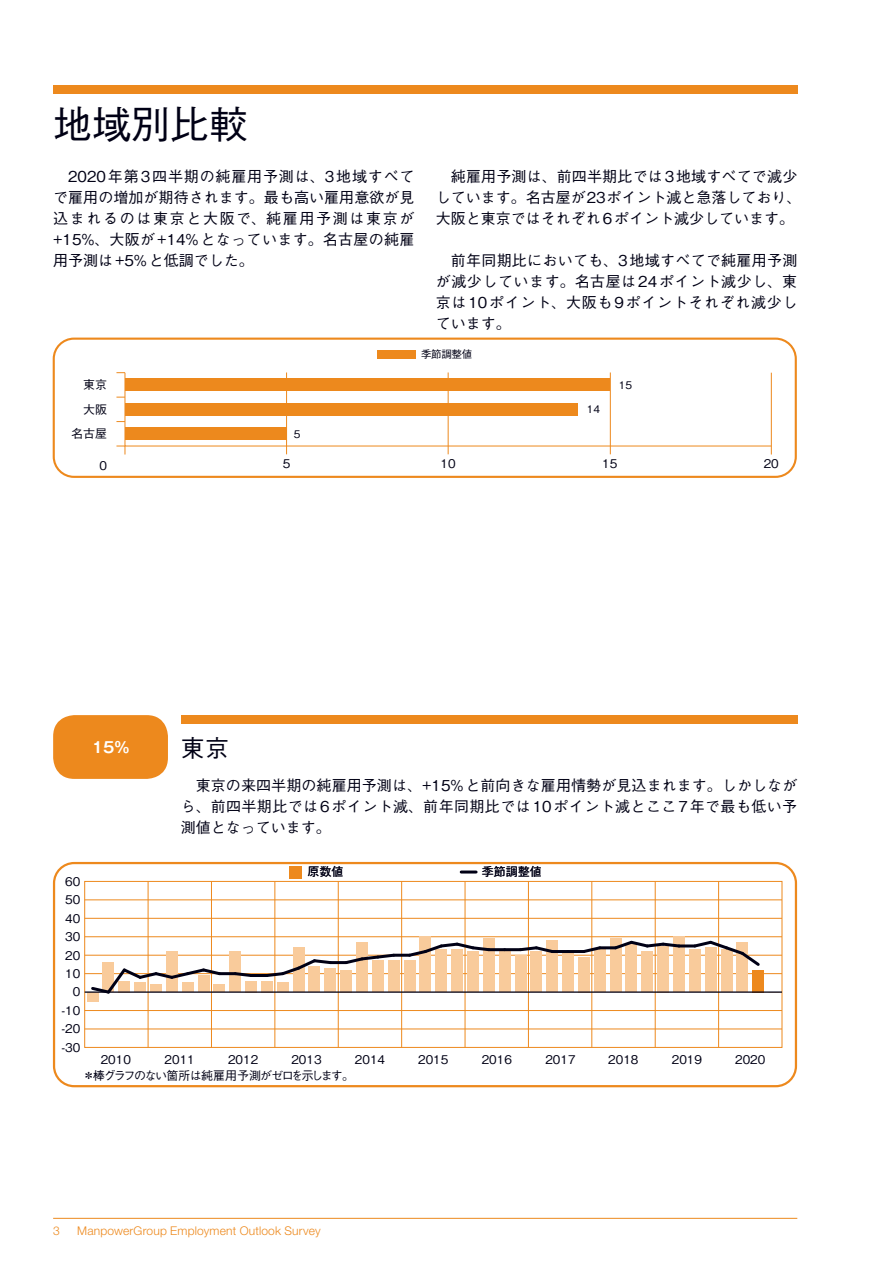
<style>
.page{position:relative;width:893px;height:1263px;background:#fff}
.page>*{position:absolute;margin:0;border:0;box-sizing:border-box;transform-origin:0 0}
.t1{font:500 39px "Gothic BBB Pro";color:#000015}
.t2{font:500 24px "Gothic BBB Pro";color:#000015}
.t3{font:500 15px/21px "Gothic BBB Pro";letter-spacing:.025em;color:#000015;text-align:justify}
.t4{font:500 15px/21px "Gothic BBB Pro";color:#000015}
.t5{font:700 15px "Gothic MB101 Pro De";color:#fff}
.t6{font:500 12px/18.5px "Gothic BBB Pro";color:#000015;text-align:right}
.t7{font:300 12px "Helvetica Neue LT Std";letter-spacing:.015em;color:#ed891d}
.t8{font:500 12px "Gothic BBB Pro";letter-spacing:-.11em;color:#000015}
.t9{font:500 10.5px "Gothic BBB Pro";letter-spacing:-.03em;color:#000015}
</style>
<div class="page">
<hr style="left:53px;top:1218px;width:744px;height:1px;background:#ed891d">
<div style="left:53px;top:85px;width:744px;height:9px;background:#ed891d"></div>
<svg style="left:53px;top:338px;width:744px;height:140px"></svg>
<svg style="left:53px;top:862px;width:744px;height:225px"></svg>
<hr style="left:461px;top:870px;width:15px;height:3px;background:#000015">
<div style="left:289px;top:866px;width:13px;height:13px;background:#ed891d"></div>
<div style="left:87px;top:992px;width:11px;height:9px;background:#f9cb9b"></div>
<div style="left:103px;top:962px;width:11px;height:30px;background:#f9cb9b"></div>
<div style="left:166px;top:951px;width:12px;height:41px;background:#f9cb9b"></div>
<div style="left:214px;top:985px;width:11px;height:7px;background:#f9cb9b"></div>
<div style="left:230px;top:951px;width:11px;height:41px;background:#f9cb9b"></div>
<div style="left:245px;top:981px;width:12px;height:11px;background:#f9cb9b"></div>
<div style="left:261px;top:981px;width:12px;height:11px;background:#f9cb9b"></div>
<div style="left:277px;top:983px;width:11px;height:9px;background:#f9cb9b"></div>
<div style="left:293px;top:948px;width:11px;height:44px;background:#f9cb9b"></div>
<div style="left:309px;top:966px;width:11px;height:26px;background:#f9cb9b"></div>
<div style="left:325px;top:968px;width:11px;height:24px;background:#f9cb9b"></div>
<div style="left:340px;top:970px;width:12px;height:22px;background:#f9cb9b"></div>
<div style="left:356px;top:942px;width:12px;height:50px;background:#f9cb9b"></div>
<div style="left:372px;top:961px;width:12px;height:31px;background:#f9cb9b"></div>
<div style="left:388px;top:961px;width:11px;height:31px;background:#f9cb9b"></div>
<div style="left:404px;top:961px;width:11px;height:31px;background:#f9cb9b"></div>
<div style="left:420px;top:937px;width:11px;height:55px;background:#f9cb9b"></div>
<div style="left:436px;top:950px;width:11px;height:42px;background:#f9cb9b"></div>
<div style="left:451px;top:950px;width:12px;height:42px;background:#f9cb9b"></div>
<div style="left:467px;top:951px;width:12px;height:41px;background:#f9cb9b"></div>
<div style="left:483px;top:938px;width:11px;height:54px;background:#f9cb9b"></div>
<div style="left:499px;top:951px;width:11px;height:41px;background:#f9cb9b"></div>
<div style="left:515px;top:955px;width:11px;height:37px;background:#f9cb9b"></div>
<div style="left:531px;top:951px;width:11px;height:41px;background:#f9cb9b"></div>
<div style="left:546px;top:940px;width:12px;height:52px;background:#f9cb9b"></div>
<div style="left:562px;top:953px;width:12px;height:39px;background:#f9cb9b"></div>
<div style="left:578px;top:957px;width:12px;height:35px;background:#f9cb9b"></div>
<div style="left:594px;top:950px;width:11px;height:42px;background:#f9cb9b"></div>
<div style="left:610px;top:938px;width:11px;height:54px;background:#f9cb9b"></div>
<div style="left:626px;top:944px;width:11px;height:48px;background:#f9cb9b"></div>
<div style="left:642px;top:951px;width:11px;height:41px;background:#f9cb9b"></div>
<div style="left:657px;top:946px;width:12px;height:46px;background:#f9cb9b"></div>
<div style="left:673px;top:937px;width:12px;height:55px;background:#f9cb9b"></div>
<div style="left:689px;top:950px;width:11px;height:42px;background:#f9cb9b"></div>
<div style="left:705px;top:948px;width:11px;height:44px;background:#f9cb9b"></div>
<div style="left:721px;top:950px;width:11px;height:42px;background:#f9cb9b"></div>
<div style="left:737px;top:942px;width:11px;height:50px;background:#f9cb9b"></div>
<div style="left:752px;top:970px;width:12px;height:22px;background:#ed891d"></div>
<svg style="left:89px;top:966px;width:134px;height:30px"></svg>
<hr style="left:219px;top:972px;width:16px;height:3px;background:#000015">
<svg style="left:232px;top:970px;width:22px;height:9px"></svg>
<hr style="left:251px;top:974px;width:16px;height:3px;background:#000015">
<svg style="left:264px;top:957px;width:70px;height:22px"></svg>
<hr style="left:330px;top:961px;width:16px;height:3px;background:#000015">
<svg style="left:343px;top:952px;width:54px;height:14px"></svg>
<hr style="left:394px;top:954px;width:16px;height:3px;background:#000015">
<svg style="left:406px;top:940px;width:86px;height:19px"></svg>
<hr style="left:489px;top:948px;width:16px;height:3px;background:#000015">
<hr style="left:505px;top:948px;width:15px;height:3px;background:#000015">
<svg style="left:517px;top:944px;width:35px;height:11px"></svg>
<hr style="left:552px;top:950px;width:16px;height:3px;background:#000015">
<hr style="left:568px;top:950px;width:16px;height:3px;background:#000015">
<svg style="left:580px;top:944px;width:23px;height:11px"></svg>
<hr style="left:600px;top:946px;width:16px;height:3px;background:#000015">
<svg style="left:612px;top:938px;width:70px;height:14px"></svg>
<hr style="left:679px;top:944px;width:16px;height:3px;background:#000015">
<svg style="left:691px;top:938px;width:71px;height:30px"></svg>
<hr style="left:85px;top:991px;width:697px;height:2px;background:#000015">
<svg style="left:53px;top:715px;width:115px;height:64px;background:#ed8f29"></svg>
<div style="left:181px;top:715px;width:616px;height:9px;background:#ed891d"></div>
<p class="t1" style="left:53px;top:93px;width:197px">地域別比較</p>
<p class="t3" style="left:53px;top:164px;width:363px;text-indent:15px">2020年第3四半期の純雇用予測は、3地域すべてで雇用の増加が期待されます。最も高い雇用意欲が見込まれるのは東京と大阪で、純雇用予測は東京が+15%、大阪が+14%となっています。名古屋の純雇用予測は+5%と低調でした。</p>
<p class="t4" style="left:436px;top:164px;width:367px;text-indent:15px">純雇用予測は、前四半期比では3地域すべてで減少しています。名古屋が23ポイント減と急落しており、大阪と東京ではそれぞれ6ポイント減少しています。</p>
<p class="t3" style="left:436px;top:248px;width:363px;text-indent:15px">前年同期比においても、3地域すべてで純雇用予測が減少しています。名古屋は24ポイント減少し、東京は10ポイント、大阪も9ポイントそれぞれ減少しています。</p>
<p class="t9" style="left:421px;top:346px;width:53px">季節調整値</p>
<p class="t6" style="left:83px;top:374px;width:25px">東京</p>
<p class="t9" style="left:619px;top:376px;width:15px">15</p>
<p class="t9" style="left:587px;top:401px;width:15px">14</p>
<p class="t9" style="left:294px;top:425px;width:8px">5</p>
<p class="t6" style="left:83px;top:398px;width:25px">大阪</p>
<p class="t6" style="left:71px;top:423px;width:37px">名古屋</p>
<p class="t6" style="left:99px;top:454px;width:9px">0</p>
<p class="t6" style="left:283px;top:453px;width:9px">5</p>
<p class="t6" style="left:441px;top:453px;width:17px">10</p>
<p class="t6" style="left:602px;top:453px;width:17px">15</p>
<p class="t6" style="left:764px;top:453px;width:17px">20</p>
<p class="t5" style="left:92px;top:735px;width:39px">15％</p>
<p class="t2" style="left:181px;top:729px;width:50px">東京</p>
<p class="t6" style="left:62px;top:870px;width:20px">60<br>50<br>40<br>30<br>20<br>10<br>0 -10 -20 -30</p>
<p class="t3" style="left:181px;top:773px;width:618px;text-indent:15px">東京の来四半期の純雇用予測は、+15%と前向きな雇用情勢が見込まれます。しかしながら、前四半期比では6ポイント減、前年同期比では10ポイント減とここ7年で最も低い予測値となっています。</p>
<p class="t6" style="left:307px;top:861px;width:37px">原数値</p>
<p class="t6" style="left:482px;top:861px;width:61px">季節調整値</p>
<p class="t6" style="left:101px;top:1049px;width:32px">2010</p>
<p class="t6" style="left:165px;top:1049px;width:32px">2011</p>
<p class="t6" style="left:228px;top:1049px;width:32px">2012</p>
<p class="t6" style="left:291px;top:1049px;width:32px">2013</p>
<p class="t6" style="left:355px;top:1049px;width:32px">2014</p>
<p class="t6" style="left:418px;top:1049px;width:32px">2015</p>
<p class="t6" style="left:482px;top:1049px;width:32px">2016</p>
<p class="t6" style="left:545px;top:1049px;width:32px">2017</p>
<p class="t6" style="left:608px;top:1049px;width:32px">2018</p>
<p class="t6" style="left:672px;top:1049px;width:32px">2019</p>
<p class="t6" style="left:735px;top:1049px;width:32px">2020</p>
<p class="t8" style="left:83px;top:1066px;width:273px">＊棒グラフのない箇所は純雇用予測がゼロを示します。</p>
<p class="t7" style="left:53px;top:1224px;width:8px">3</p>
<p class="t7" style="left:77px;top:1224px;width:245px">ManpowerGroup Employment Outlook Survey</p>
</div>
